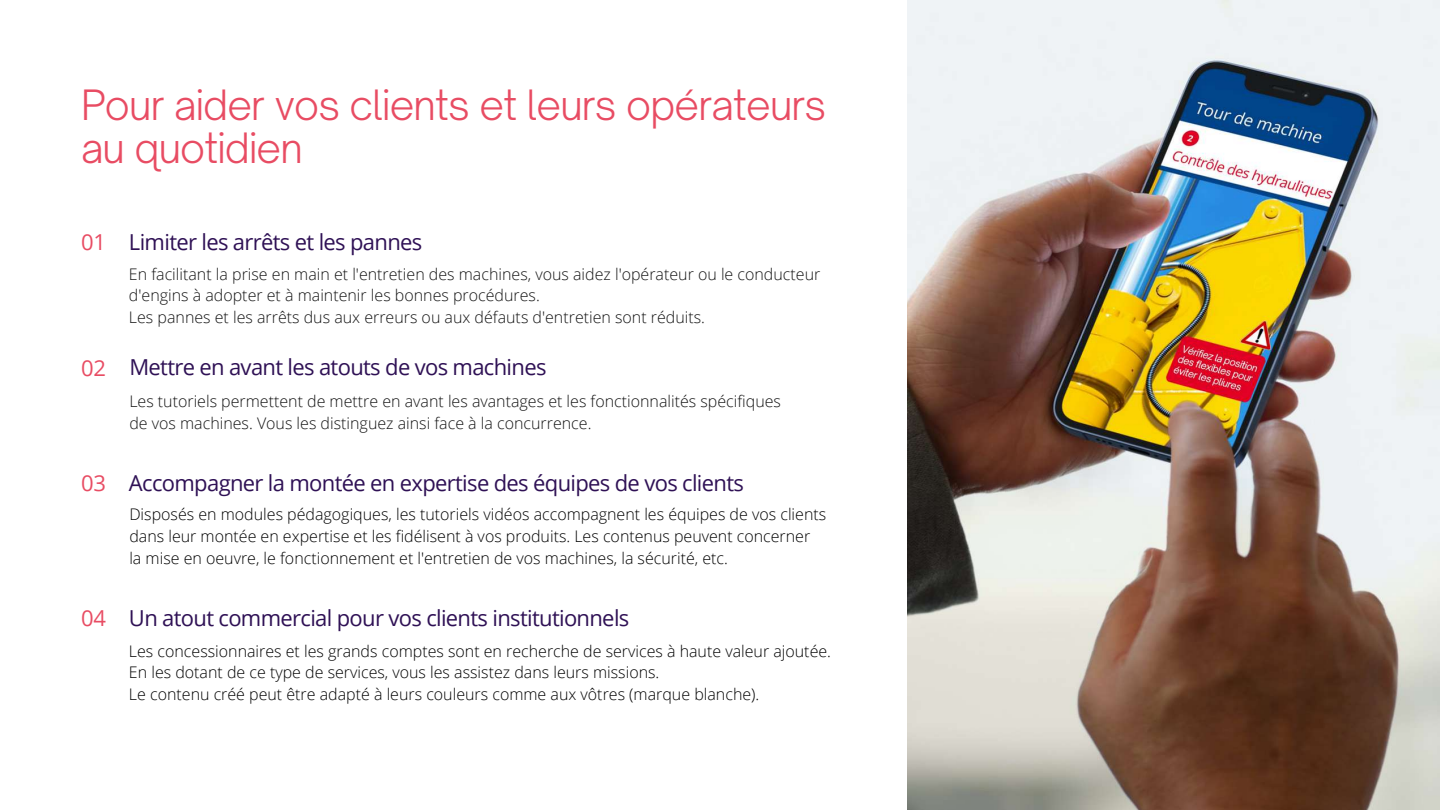
<style>
.page{position:relative;width:1440px;height:810px;background:#fff}
.page>*{position:absolute;margin:0;border:0;box-sizing:border-box;transform-origin:0 0}
.t1{font:300 40px/43.5px "Open Sauce One";letter-spacing:-.02em;color:#e84c63}
.t2{font:22px "Open Sans";letter-spacing:-.03em;color:#2f1155}
.t3{font:300 16px/21.8px "Open Sans";color:#000}
.t4{font:300 16px/21.8px "Open Sans";color:#141414}
.s1{color:#e84c63}
</style>
<div class="page">
<img style="left:908px;top:0;width:532px;height:810px">
<h1 class="t1" style="left:81px;top:83px;width:747px">Pour aider vos clients et leurs opérateurs au quotidien</h1>
<h2 class="t2" style="left:81px;top:226px;width:343px"><span class="s1">01</span> Limiter les arrêts et les pannes</h2>
<p class="t4" style="left:129px;top:263px;width:693px">En facilitant la prise en main et l'entretien des machines, vous aidez l'opérateur ou le conducteur d'engins à adopter et à maintenir les bonnes procédures.<br>Les pannes et les arrêts dus aux erreurs ou aux défauts d'entretien sont réduits.</p>
<h2 class="t2" style="left:81px;top:352px;width:467px"><span class="s1">02</span> Mettre en avant les atouts de vos machines</h2>
<p class="t4" style="left:129px;top:390px;width:653px">Les tutoriels permettent de mettre en avant les avantages et les fonctionnalités spécifiques de vos machines. Vous les distinguez ainsi face à la concurrence.</p>
<h2 class="t2" style="left:81px;top:468px;width:664px"><span class="s1">03</span> Accompagner la montée en expertise des équipes de vos clients</h2>
<p class="t3" style="left:129px;top:503px;width:698px">Disposés en modules pédagogiques, les tutoriels vidéos accompagnent les équipes de vos clients dans leur montée en expertise et les fidélisent à vos produits. Les contenus peuvent concerner la mise en oeuvre, le fonctionnement et l'entretien de vos machines, la sécurité, etc.</p>
<h2 class="t2" style="left:81px;top:603px;width:550px"><span class="s1">04</span> Un atout commercial pour vos clients institutionnels</h2>
<p class="t3" style="left:129px;top:639px;width:704px">Les concessionnaires et les grands comptes sont en recherche de services à haute valeur ajoutée.<br>En les dotant de ce type de services, vous les assistez dans leurs missions.<br>Le contenu créé peut être adapté à leurs couleurs comme aux vôtres (marque blanche).</p>
</div>
